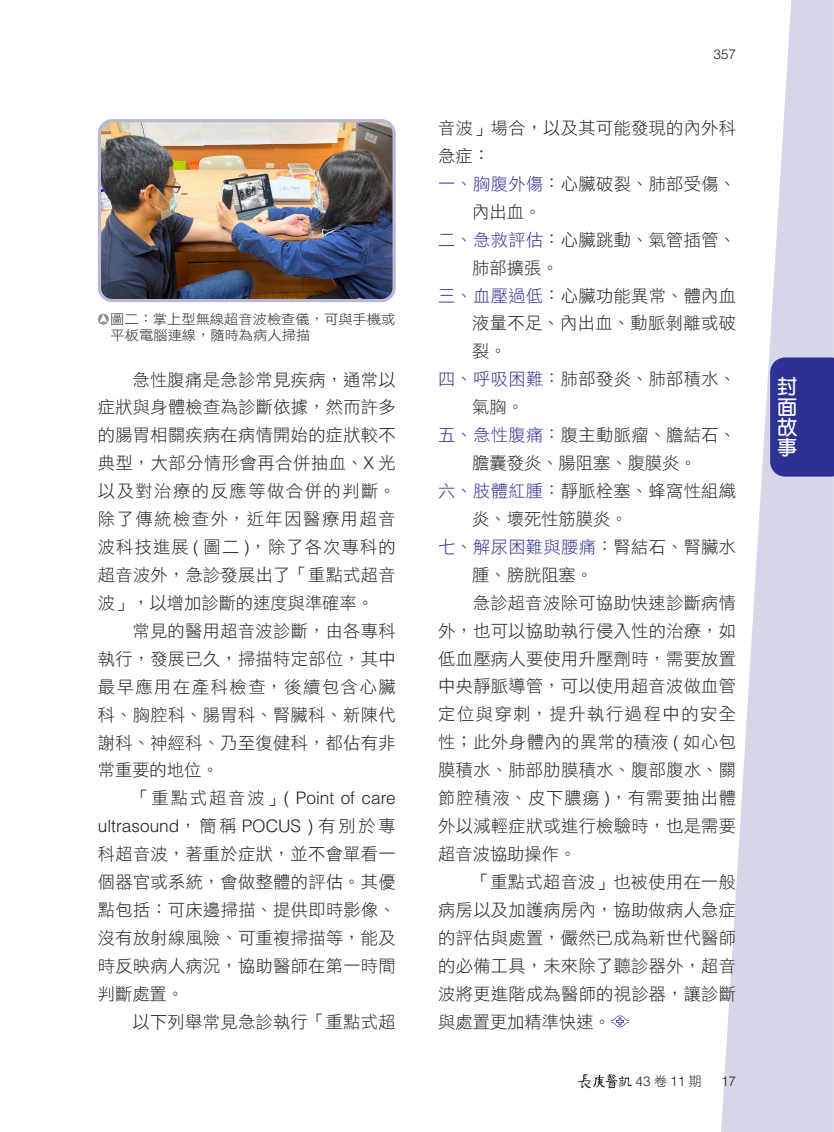
<style>
.page{position:relative;width:834px;height:1132px;background:#fff}
.page>*{position:absolute;margin:0;border:0;box-sizing:border-box;transform-origin:0 0}
.t1{font:700 20.25px/20.2px "AR Yuan B5";color:#fff;text-align:justify}
._005內文-推出{font:17.25px/27.9px "DF Hei Std W3";letter-spacing:.02em;color:#231f20;text-align:justify}
._005內文-齊頭{font:17.25px/27.9px "DF Hei Std W3";letter-spacing:.02em;color:#231f20}
._005圖說{font:13.5px/16.5px "DF Hei Std W3";color:#231f20;scale:1.05 1}
.頁碼{font:300 13.5px "Helvetica LT Std";color:#231f20}
.s1{font-family:"Helvetica LT Std";font-weight:300}
.s2{color:#2e3092}
.s3{font-family:"DF Hei Std W3";font-weight:400}
</style>
<div class="page">
<svg style="left:721px;top:0;width:112px;height:1131px;fill:#d6d6e9"></svg>
<svg style="left:610px;top:1015px;width:19px;height:11px"></svg>
<img style="left:102px;top:123px;width:292px;height:175px">
<div style="left:98px;top:119px;width:297px;height:183px;border:3px solid #bbb7da;border-radius:13px"></div>
<div style="left:98px;top:313px;width:11px;height:11px;background:#8d9298;border-radius:50%"></div>
<svg style="left:99px;top:314px;width:8px;height:8px"></svg>
<div style="left:770px;top:357px;width:63px;height:119px;background:#2e3092"></div>
<svg style="left:577px;top:1074px;width:54px;height:13px"></svg>
<p class="_005圖說" style="left:110px;top:310px;width:273px">圖二：掌上型無線超音波檢查儀，可與手機或平板電腦連線，隨時為病人掃描</p>
<p class="_005內文-推出" style="left:98px;top:365px;width:299px;text-indent:34px">急性腹痛是急診常見疾病，通常以症狀與身體檢查為診斷依據，然而許多的腸胃相關疾病在病情開始的症狀較不典型，大部分情形會再合併抽血、<span class="s1">X</span> 光以及對治療的反應等做合併的判斷。除了傳統檢查外，近年因醫療用超音波科技進展 <span class="s1">(</span> 圖二 <span class="s1">)</span>，除了各次專科的超音波外，急診發展出了「重點式超音波」，以增加診斷的速度與準確率。</p>
<p class="_005內文-推出" style="left:98px;top:616px;width:299px;text-indent:34px">常見的醫用超音波診斷，由各專科執行，發展已久，掃描特定部位，其中最早應用在產科檢查，後續包含心臟科、胸腔科、腸胃科、腎臟科、新陳代謝科、神經科、乃至復健科，都佔有非常重要的地位。</p>
<p class="_005內文-推出" style="left:98px;top:783px;width:299px;text-indent:34px">「重點式超音波」<span class="s1">( Point of care ultrasound</span>，簡稱 <span class="s1">POCUS )</span> 有別於專科超音波，著重於症狀，並不會單看一個器官或系統，會做整體的評估。其優點包括：可床邊掃描、提供即時影像、沒有放射線風險、可重複掃描等，能及時反映病人病況，協助醫師在第一時間判斷處置。</p>
<p class="_005內文-推出" style="left:132px;top:1006px;width:265px">以下列舉常見急診執行「重點式超</p>
<p class="頁碼" style="left:713px;top:46px;width:24px">357</p>
<p class="_005內文-推出" style="left:438px;top:113px;width:299px">音波」場合，以及其可能發現的內外科急症：</p>
<p class="_005內文-齊頭" style="left:472px;top:169px;width:265px;text-indent:-34px"><span class="s2">一、胸腹外傷：</span>心臟破裂、肺部受傷、內出血。</p>
<p class="_005內文-齊頭" style="left:472px;top:225px;width:265px;text-indent:-34px"><span class="s2">二、急救評估：</span>心臟跳動、氣管插管、肺部擴張。</p>
<p class="_005內文-齊頭" style="left:472px;top:281px;width:265px;text-align:justify;text-indent:-34px"><span class="s2">三、血壓過低：</span>心臟功能異常、體內血液量不足、內出血、動脈剝離或破裂。</p>
<p class="_005內文-齊頭" style="left:472px;top:365px;width:265px;text-indent:-34px"><span class="s2">四、呼吸困難：</span>肺部發炎、肺部積水、氣胸。</p>
<p class="_005內文-齊頭" style="left:438px;top:420px;width:299px;text-align:center"><span class="s2">五、急性腹痛：</span>腹主動脈瘤、膽結石、膽囊發炎、腸阻塞、腹膜炎。</p>
<p class="_005內文-齊頭" style="left:472px;top:476px;width:265px;text-indent:-34px"><span class="s2">六、肢體紅腫：</span>靜脈栓塞、蜂窩性組織炎、壞死性筋膜炎。</p>
<p class="_005內文-齊頭" style="left:472px;top:532px;width:265px;text-indent:-34px"><span class="s2">七、解尿困難與腰痛：</span>腎結石、腎臟水腫、膀胱阻塞。</p>
<p class="_005內文-推出" style="left:438px;top:588px;width:299px;text-indent:34px">急診超音波除可協助快速診斷病情外，也可以協助執行侵入性的治療，如低血壓病人要使用升壓劑時，需要放置中央靜脈導管，可以使用超音波做血管定位與穿刺，提升執行過程中的安全性；此外身體內的異常的積液 <span class="s1">(</span> 如心包膜積水、肺部肋膜積水、腹部腹水、關節腔積液、皮下膿瘍 <span class="s1">)</span>，有需要抽出體外以減輕症狀或進行檢驗時，也是需要超音波協助操作。</p>
<p class="_005內文-推出" style="left:438px;top:867px;width:299px;text-indent:34px">「重點式超音波」也被使用在一般病房以及加護病房內，協助做病人急症的評估與處置，儼然已成為新世代醫師的必備工具，未來除了聽診器外，超音波將更進階成為醫師的視診器，讓診斷與處置更加精準快速。</p>
<p class="頁碼" style="left:635px;top:1072px;width:68px">43<span class="s3">卷</span>11<span class="s3">期</span></p>
<p class="頁碼" style="left:721px;top:1072px;width:17px">17</p>
<p class="t1" style="left:776px;top:376px;width:21px">封面故事</p>
</div>
